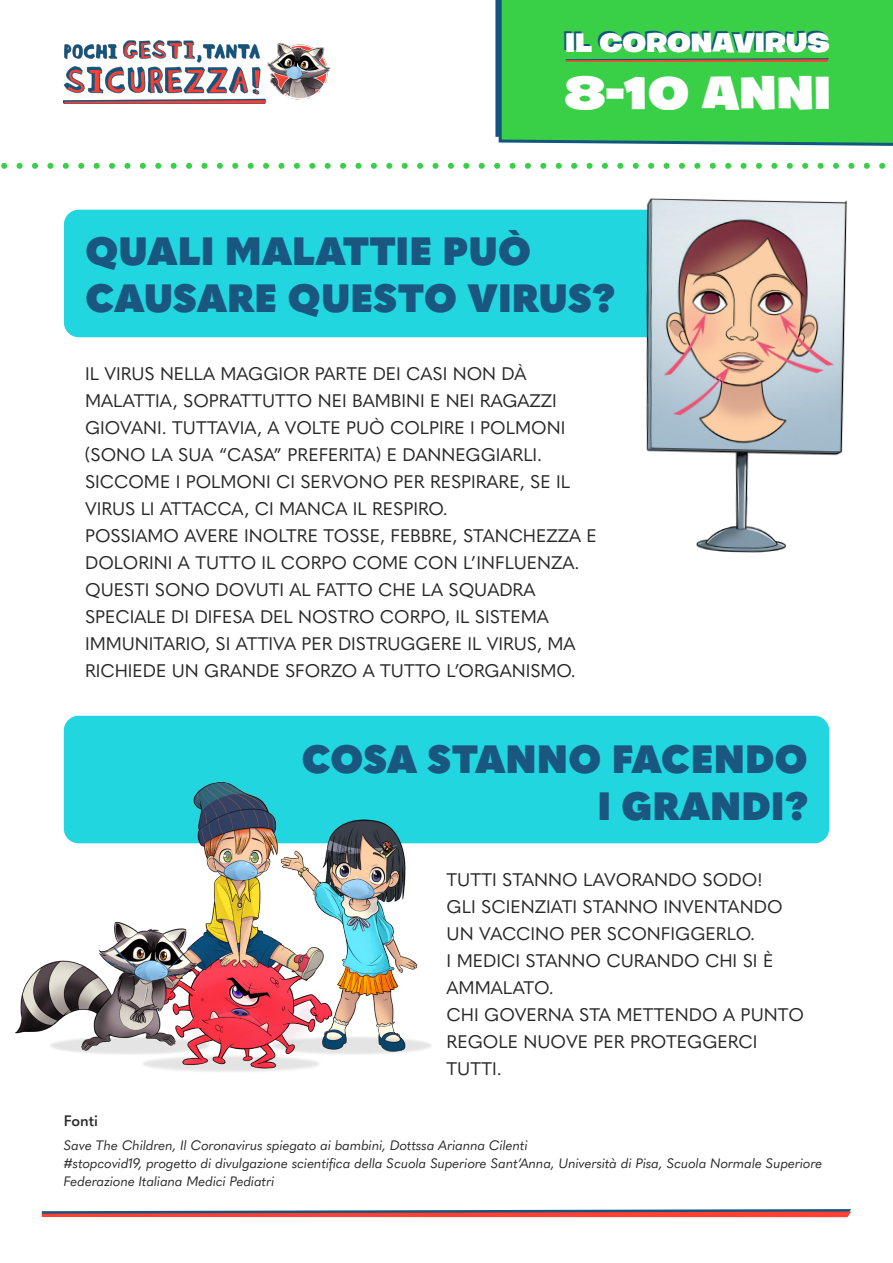
<style>
.page{position:relative;width:893px;height:1263px;background:#fff}
.page>*{position:absolute;margin:0;border:0;box-sizing:border-box;transform-origin:0 0}
.t1{font:900 46.5px "Burbank Big Wide";color:#fff}
.t2{font:800 39px/46.8px "Quasimoda";color:#1a5780}
.t3{font:900 27px "Burbank Big Wide";color:#fff}
.t4{font:18px/27px "Quasimoda";color:#282828}
.t5{font:600 15px "Quasimoda";color:#282828}
.t6{font:italic 13.5px/18px "Quasimoda";letter-spacing:-.01em;color:#282828}
</style>
<div class="page">
<img style="left:64px;top:41px;width:266px;height:63px">
<svg style="left:1px;top:163px;width:885px;height:6px"></svg>
<div style="left:497px;top:0;width:396px;height:146px;background:#39d048"></div>
<div style="left:64px;top:210px;width:730px;height:127px;background:#21d6df;border-radius:15px"></div>
<div style="left:64px;top:716px;width:765px;height:127px;background:#21d6df;border-radius:15px"></div>
<img style="left:15px;top:766px;width:437px;height:306px">
<img style="left:538px;top:198px;width:309px;height:355px">
<svg style="left:42px;top:1209px;width:809px;height:8px;background:#b66168"></svg>
<svg style="left:566px;top:58px;width:263px;height:4px"></svg>
<p class="t3" style="left:565px;top:26px;width:265px">IL CORONAVIRUS</p>
<h1 class="t1" style="left:565px;top:63px;width:267px">8-10 ANNI</h1>
<p class="t2" style="left:85px;top:226px;width:532px">QUALI MALATTIE PUÒ<br>CAUSARE QUESTO VIRUS?</p>
<p class="t4" style="left:85px;top:359px;width:513px">IL VIRUS NELLA MAGGIOR PARTE DEI CASI NON DÀ MALATTIA, SOPRATTUTTO NEI BAMBINI E NEI RAGAZZI GIOVANI. TUTTAVIA, A VOLTE PUÒ COLPIRE I POLMONI (SONO LA SUA “CASA” PREFERITA) E DANNEGGIARLI.<br>SICCOME I POLMONI CI SERVONO PER RESPIRARE, SE IL VIRUS LI ATTACCA, CI MANCA IL RESPIRO.<br>POSSIAMO AVERE INOLTRE TOSSE, FEBBRE, STANCHEZZA E DOLORINI A TUTTO IL CORPO COME CON L’INFLUENZA.<br>QUESTI SONO DOVUTI AL FATTO CHE LA SQUADRA SPECIALE DI DIFESA DEL NOSTRO CORPO, IL SISTEMA IMMUNITARIO, SI ATTIVA PER DISTRUGGERE IL VIRUS, MA RICHIEDE UN GRANDE SFORZO A TUTTO L’ORGANISMO.</p>
<p class="t2" style="left:301px;top:734px;width:508px;text-align:right">COSA STANNO FACENDO<br>I GRANDI?</p>
<p class="t4" style="left:447px;top:865px;width:359px">TUTTI STANNO LAVORANDO SODO!<br>GLI SCIENZIATI STANNO INVENTANDO<br>UN VACCINO PER SCONFIGGERLO.<br>I MEDICI STANNO CURANDO CHI SI È<br>AMMALATO.<br>CHI GOVERNA STA METTENDO A PUNTO<br>REGOLE NUOVE PER PROTEGGERCI<br>TUTTI.</p>
<p class="t5" style="left:64px;top:1109px;width:36px">Fonti</p>
<p class="t6" style="left:64px;top:1135px;width:760px">Save The Children, Il Coronavirus spiegato ai bambini, Dottssa Arianna Cilenti<br>#stopcovid19, progetto di divulgazione scientifica della Scuola Superiore Sant’Anna, Università di Pisa, Scuola Normale Superiore<br>Federazione Italiana Medici Pediatri</p>
</div>
